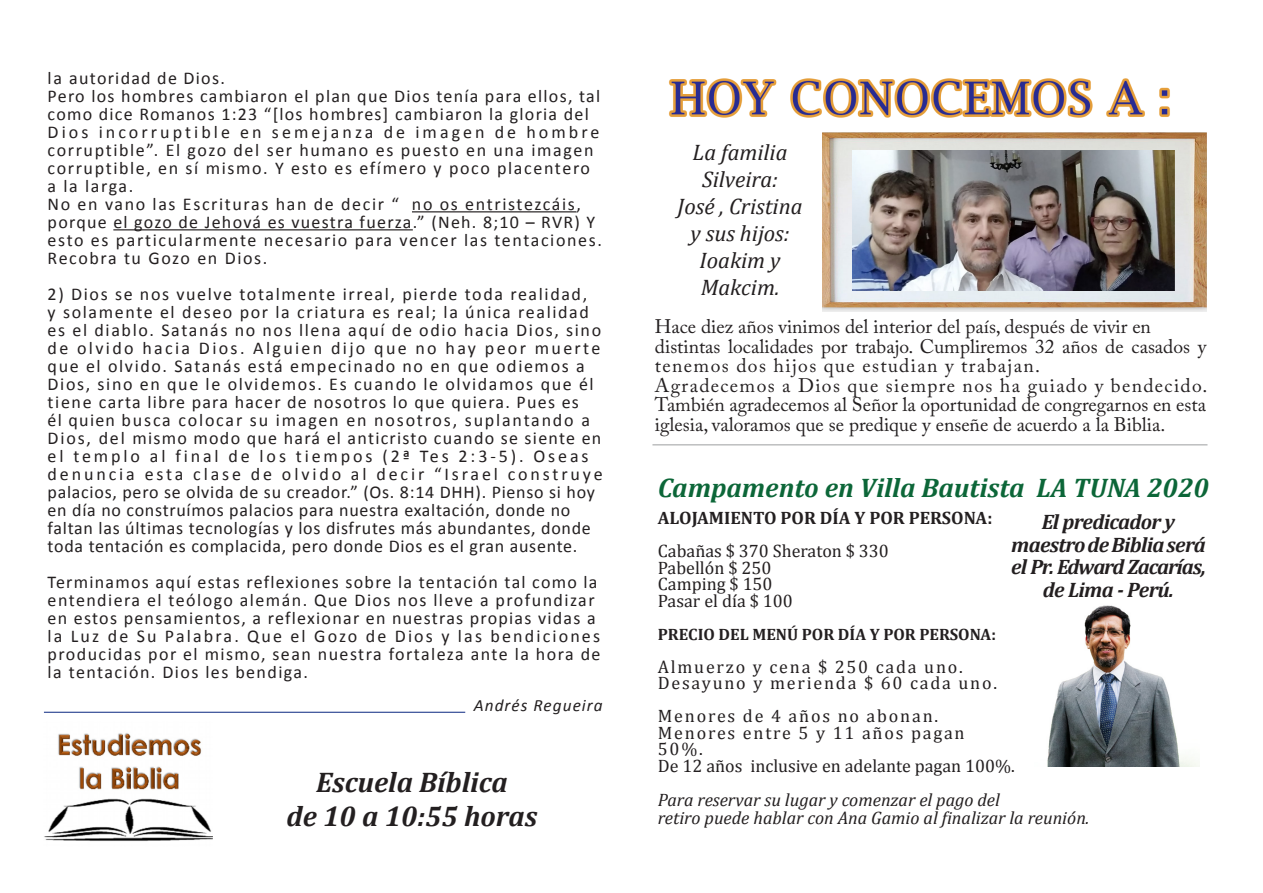
<style>
.page{position:relative;width:1263px;height:893px;background:#fff}
.page>*{position:absolute;margin:0;border:0;box-sizing:border-box;transform-origin:0 0}
.t1{font:italic 700 28.5px "Cambria";color:#231f20}
.t2{font:italic 700 27px "Cambria";color:#0c6638}
.t3{font:italic 22.5px "Cambria";color:#231f20}
.t4{font:italic 700 21px/22.5px "Cambria";letter-spacing:-.03em;color:#231f20;text-align:center}
.t5{font:19.5px/19.5px "Adobe Caslon Pro";color:#231f20}
.t6{font:19.5px "Adobe Caslon Pro";letter-spacing:.07em;color:#231f20}
.t7{font:18px/18px "Calibri";letter-spacing:.08em;color:#231f20}
.t8{font:18px/18px "Calibri";letter-spacing:.04em;color:#231f20}
.t9{font:18px/16.5px "Cambria";letter-spacing:.085em;color:#231f20}
.t10{font:18px "Cambria";color:#231f20}
.t11{font:italic 18px "Cambria";color:#231f20}
.t12{font:18px "Calibri";letter-spacing:.16em;color:#231f20}
.t13{font:700 18px "Cambria";color:#231f20}
.t14{font:italic 17.25px "Calibri";letter-spacing:.06em;color:#231f20}
.t15{font:700 16.5px "Cambria";color:#231f20}
</style>
<div class="page">
<hr style="left:44px;top:712px;width:421px;height:1px;background:#253f8e">
<hr style="left:652px;top:444px;width:555px;height:1px;background:#7c7e81">
<hr style="left:412px;top:211px;width:164px;height:1px;background:#231f20">
<hr style="left:113px;top:229px;width:300px;height:1px;background:#231f20">
<img style="left:44px;top:733px;width:168px;height:108px">
<img style="left:668px;top:78px;width:502px;height:40px">
<img style="left:822px;top:132px;width:384px;height:180px">
<img style="left:852px;top:151px;width:323px;height:140px">
<img style="left:1047px;top:605px;width:152px;height:162px">
<p class="t7" style="left:48px;top:69px;width:179px">la autoridad de Dios.</p>
<p class="t7" style="left:48px;top:87px;width:554px">Pero los hombres cambiaron el plan que Dios tenía para ellos, tal como dice Romanos 1:23 “[los hombres] cambiaron la gloria del<br>Dios incorruptible en semejanza de imagen de hombre</p>
<p class="t7" style="left:48px;top:141px;width:547px">corruptible”. El gozo del ser humano es puesto en una imagen corruptible, en sí mismo. Y esto es efímero y poco placentero a la larga.</p>
<p class="t7" style="left:48px;top:195px;width:556px">No en vano las Escrituras han de decir “ no os entristezcáis, porque el gozo de Jehová es vuestra fuerza.” (Neh. 8;10 – RVR) Y esto es particularmente necesario para vencer las tentaciones.<br>Recobra tu Gozo en Dios.</p>
<p class="t7" style="left:48px;top:285px;width:555px">2) Dios se nos vuelve totalmente irreal, pierde toda realidad,<br>y solamente el deseo por la criatura es real; la única realidad es el diablo. Satanás no nos llena aquí de odio hacia Dios, sino de olvido hacia Dios. Alguien dijo que no hay peor muerte que el olvido. Satanás está empecinado no en que odiemos a Dios, sino en que le olvidemos. Es cuando le olvidamos que él tiene carta libre para hacer de nosotros lo que quiera. Pues es<br>él quien busca colocar su imagen en nosotros, suplantando a Dios, del mismo modo que hará el anticristo cuando se siente en el templo al final de los tiempos (2ª Tes 2:3-5). Oseas</p>
<p class="t12" style="left:48px;top:462px;width:557px">denuncia esta clase de olvido al decir “Israel construye</p>
<p class="t8" style="left:48px;top:483px;width:549px">palacios, pero se olvida de su creador.” (Os. 8:14 DHH). Pienso si hoy en día no construímos palacios para nuestra exaltación, donde no faltan las últimas tecnologías y los disfrutes más abundantes, donde toda tentación es complacida, pero donde Dios es el gran ausente.</p>
<p class="t7" style="left:48px;top:573px;width:554px">Terminamos aquí estas reflexiones sobre la tentación tal como la entendiera el teólogo alemán. Que Dios nos lleve a profundizar en estos pensamientos, a reflexionar en nuestras propias vidas a la Luz de Su Palabra. Que el Gozo de Dios y las bendiciones</p>
<p class="t7" style="left:48px;top:645px;width:554px">producidas por el mismo, sean nuestra fortaleza ante la hora de la tentación. Dios les bendiga.</p>
<p class="t14" style="left:474px;top:693px;width:130px">Andrés Regueira</p>
<p class="t1" style="left:316px;top:762px;width:193px">Escuela Bíblica</p>
<p class="t1" style="left:286px;top:796px;width:252px">de 10 a 10:55 horas</p>
<p class="t3" style="left:693px;top:136px;width:96px">La familia</p>
<p class="t3" style="left:702px;top:163px;width:77px">Silveira:</p>
<p class="t3" style="left:678px;top:190px;width:126px">José , Cristina</p>
<p class="t3" style="left:690px;top:217px;width:101px">y sus hijos:</p>
<p class="t3" style="left:699px;top:244px;width:83px">Ioakim y</p>
<p class="t3" style="left:701px;top:271px;width:80px">Makcim.</p>
<p class="t5" style="left:655px;top:317px;width:497px">Hace diez años vinimos del interior del país, después de vivir en</p>
<p class="t5" style="left:655px;top:336px;width:553px">distintas localidades por trabajo. Cumpliremos 32 años de casados y tenemos dos hijos que estudian y trabajan.</p>
<p class="t6" style="left:655px;top:374px;width:554px">Agradecemos a Dios que siempre nos ha guiado y bendecido.</p>
<p class="t5" style="left:655px;top:395px;width:553px">También agradecemos al Señor la oportunidad de congregarnos en esta iglesia, valoramos que se predique y enseñe de acuerdo a la Biblia.</p>
<p class="t2" style="left:658px;top:469px;width:553px">Campamento en Villa Bautista LA TUNA 2020</p>
<p class="t13" style="left:658px;top:505px;width:336px">ALOJAMIENTO POR DÍA Y POR PERSONA:</p>
<p class="t10" style="left:658px;top:541px;width:233px">Cabañas $ 370 Sheraton $ 330</p>
<p class="t10" style="left:658px;top:557px;width:115px">Pabellón $ 250</p>
<p class="t10" style="left:658px;top:574px;width:116px">Camping $ 150</p>
<p class="t10" style="left:658px;top:590px;width:136px">Pasar el día $ 100</p>
<p class="t15" style="left:658px;top:623px;width:340px">PRECIO DEL MENÚ POR DÍA Y POR PERSONA:</p>
<p class="t9" style="left:658px;top:658px;width:307px">Almuerzo y cena $ 250 cada uno.</p>
<p class="t9" style="left:658px;top:675px;width:341px">Desayuno y merienda $ 60 cada uno.</p>
<p class="t9" style="left:658px;top:708px;width:282px">Menores de 4 años no abonan.</p>
<p class="t9" style="left:658px;top:724px;width:308px">Menores entre 5 y 11 años pagan<br>50%.</p>
<p class="t10" style="left:658px;top:755px;width:358px">De 12 años inclusive en adelante pagan 100%.</p>
<p class="t11" style="left:658px;top:787px;width:344px">Para reservar su lugar y comenzar el pago del</p>
<p class="t11" style="left:658px;top:805px;width:433px">retiro puede hablar con Ana Gamio al finalizar la reunión.</p>
<p class="t4" style="left:1042px;top:510px;width:135px">El predicador y</p>
<p class="t4" style="left:1011px;top:532px;width:196px">maestro de Biblia será el Pr. Edward Zacarías, de Lima - Perú.</p>
</div>
